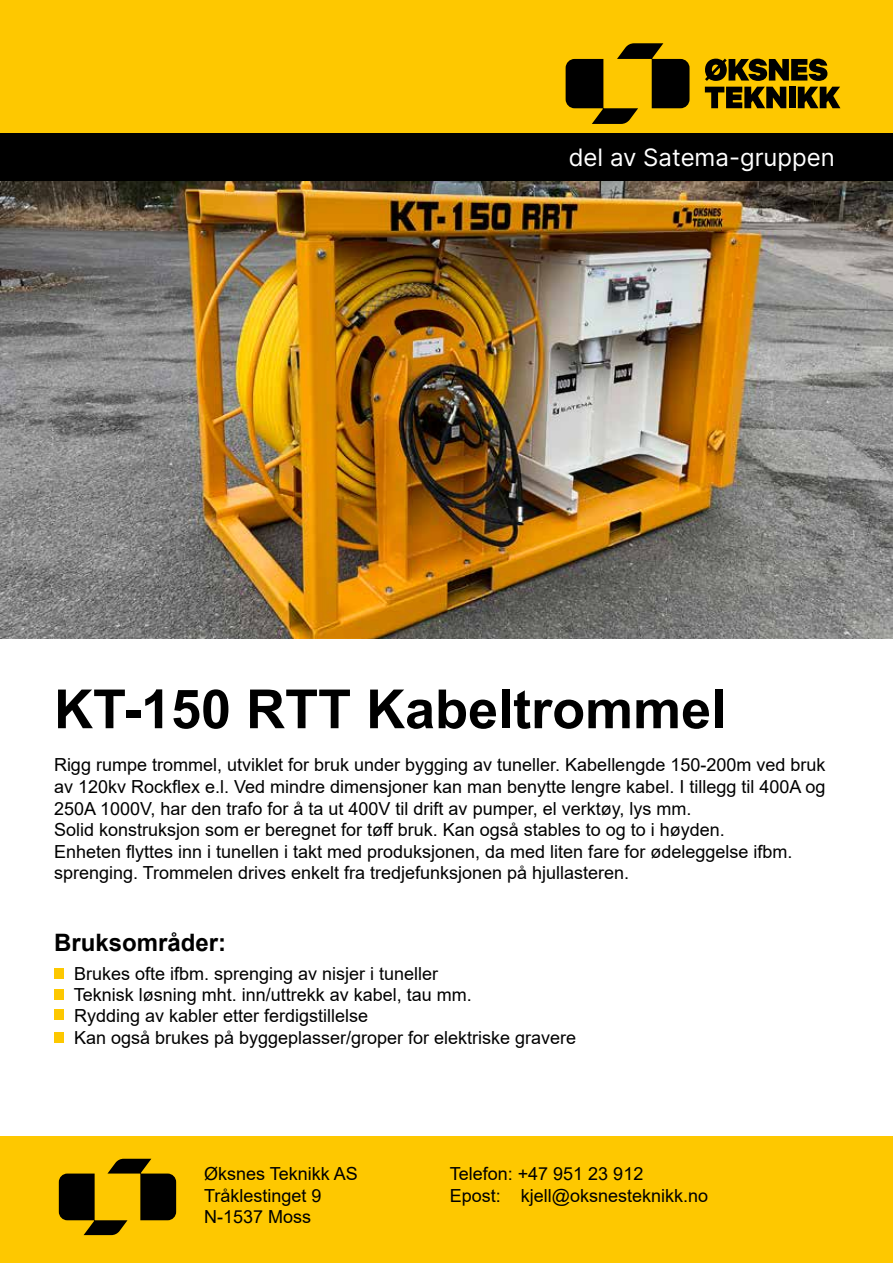
<style>
.page{position:relative;width:893px;height:1263px;background:#fff}
.page>*{position:absolute;margin:0;border:0;box-sizing:border-box;transform-origin:0 0}
.t1{font:700 54px "Arial";color:#000}
.t2{font:24px "Inter";color:#fff}
.t3{font:700 24px "Arial";color:#000}
.t4{font:18px/21.6px "Arial";color:#000}
</style>
<div class="page">
<img style="left:0;top:0;width:893px;height:638px">
<div style="left:0;top:1136px;width:893px;height:127px;background:#fec800"></div>
<svg style="left:54px;top:968px;width:10px;height:10px"></svg>
<svg style="left:54px;top:990px;width:10px;height:9px"></svg>
<svg style="left:54px;top:1032px;width:10px;height:10px"></svg>
<svg style="left:54px;top:1010px;width:10px;height:10px"></svg>
<svg style="left:566px;top:43px;width:123px;height:81px;background:#856900"></svg>
<svg style="left:705px;top:59px;width:122px;height:22px;background:#483900"></svg>
<svg style="left:705px;top:87px;width:81px;height:21px;background:#513f00"></svg>
<div style="left:789px;top:87px;width:6px;height:21px;background:#000"></div>
<svg style="left:798px;top:87px;width:42px;height:21px"></svg>
<svg style="left:59px;top:1159px;width:117px;height:76px;background:#856800"></svg>
<h2 class="t2" style="left:569px;top:143px;width:268px">del av Satema-gruppen</h2>
<h1 class="t1" style="left:54px;top:688px;width:674px">KT-150 RTT Kabeltrommel</h1>
<p class="t4" style="left:54px;top:756px;width:773px">Rigg rumpe trommel, utviklet for bruk under bygging av tuneller. Kabellengde 150-200m ved bruk av 120kv Rockflex e.l. Ved mindre dimensjoner kan man benytte lengre kabel. I tillegg til 400A og 250A 1000V, har den trafo for å ta ut 400V til drift av pumper, el verktøy, lys mm.<br>Solid konstruksjon som er beregnet for tøff bruk. Kan også stables to og to i høyden.<br>Enheten flyttes inn i tunellen i takt med produksjonen, da med liten fare for ødeleggelse ifbm. sprenging. Trommelen drives enkelt fra tredjefunksjonen på hjullasteren.</p>
<h2 class="t3" style="left:54px;top:933px;width:174px">Bruksområder:</h2>
<p class="t4" style="left:74px;top:963px;width:504px;line-height:21.1px">Brukes ofte ifbm. sprenging av nisjer i tuneller<br>Teknisk løsning mht. inn/uttrekk av kabel, tau mm.<br>Rydding av kabler etter ferdigstillelse<br>Kan også brukes på byggeplasser/groper for elektriske gravere</p>
<p class="t4" style="left:204px;top:1163px;width:155px">Øksnes Teknikk AS<br>Tråklestinget 9<br>N-1537 Moss</p>
<p class="t4" style="left:450px;top:1163px;width:260px">Telefon: +47 951 23 912<br>Epost: kjell@oksnesteknikk.no</p>
</div>
